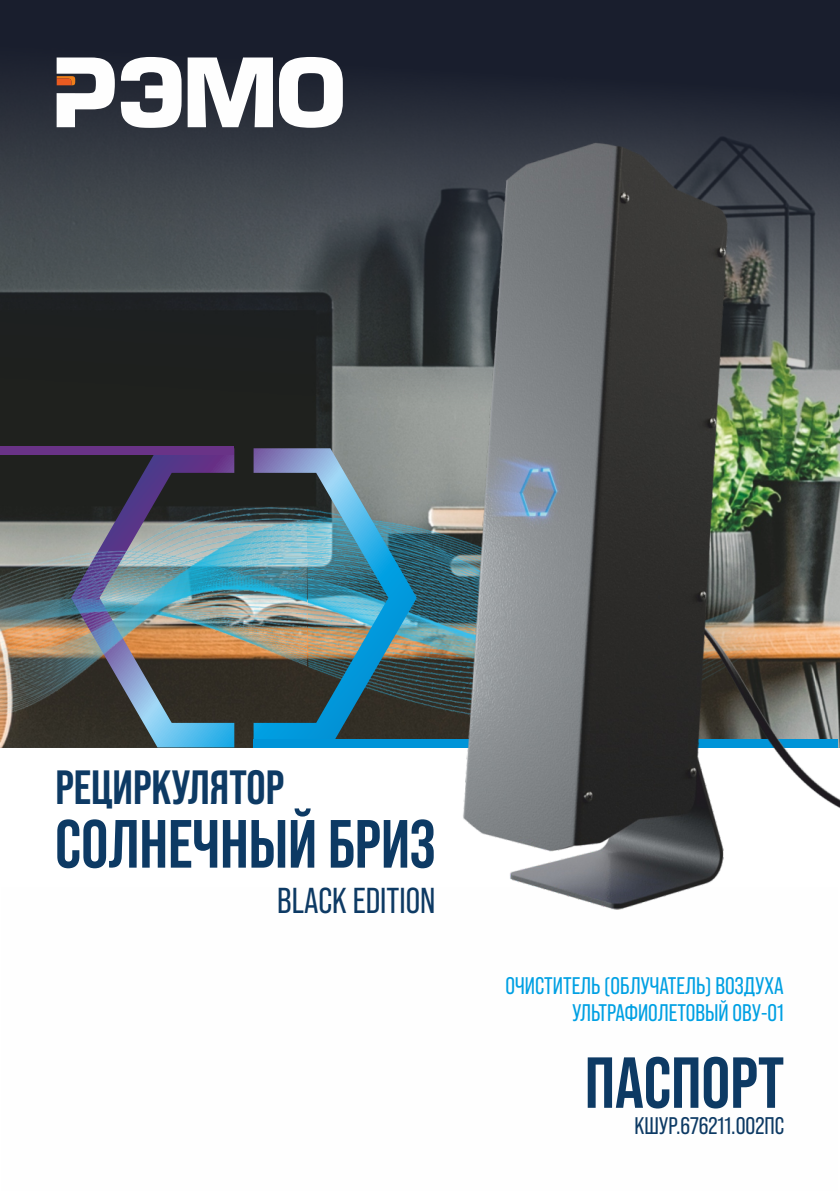
<style>
.page{position:relative;width:840px;height:1191px;background:#fff}
.page>*{position:absolute;margin:0;border:0;box-sizing:border-box;transform-origin:0 0}
.t1{font:700 72px "Bebas Neue Pro";color:#0d3a64}
.t2{font:700 68px "Bebas Neue Pro";color:#0d3a64}
.t3{font:700 48px "Bebas Neue Pro";color:#0d3a64}
.t4{font:36px "Bebas Neue Pro";color:#0d3a64}
.t5{font:24px/26.8px "Bebas Neue Pro";color:#00a0e3;text-align:right}
.t6{font:24px "Bebas Neue Pro";color:#0d3a64}
</style>
<div class="page">
<img style="left:0;top:4px;width:839px;height:743px">
<img style="left:0;top:424px;width:434px;height:295px">
<img style="left:71px;top:448px;width:345px;height:299px">
<div style="left:0;top:446px;width:234px;height:9px;background:#693387"></div>
<div style="left:253px;top:739px;width:584px;height:8px;background:#0094d8"></div>
<img style="left:434px;top:87px;width:405px;height:823px">
<svg style="left:279px;top:57px;width:63px;height:71px"></svg>
<svg style="left:187px;top:57px;width:86px;height:70px"></svg>
<svg style="left:121px;top:57px;width:60px;height:71px"></svg>
<svg style="left:57px;top:57px;width:58px;height:70px"></svg>
<h3 class="t3" style="left:55px;top:770px;width:230px">РЕЦИРКУЛЯТОР</h3>
<h2 class="t2" style="left:55px;top:820px;width:381px">СОЛНЕЧНЫЙ БРИЗ</h2>
<h3 class="t4" style="left:277px;top:887px;width:160px">BLACK EDITION</h3>
<p class="t5" style="left:505px;top:975px;width:280px">ОЧИСТИТЕЛЬ (ОБЛУЧАТЕЛЬ) ВОЗДУХА<br>УЛЬТРАФИОЛЕТОВЫЙ ОВУ-01</p>
<h1 class="t1" style="left:584px;top:1057px;width:201px">ПАСПОРТ</h1>
<p class="t6" style="left:634px;top:1117px;width:151px">КШУР.676211.002ПС</p>
</div>
